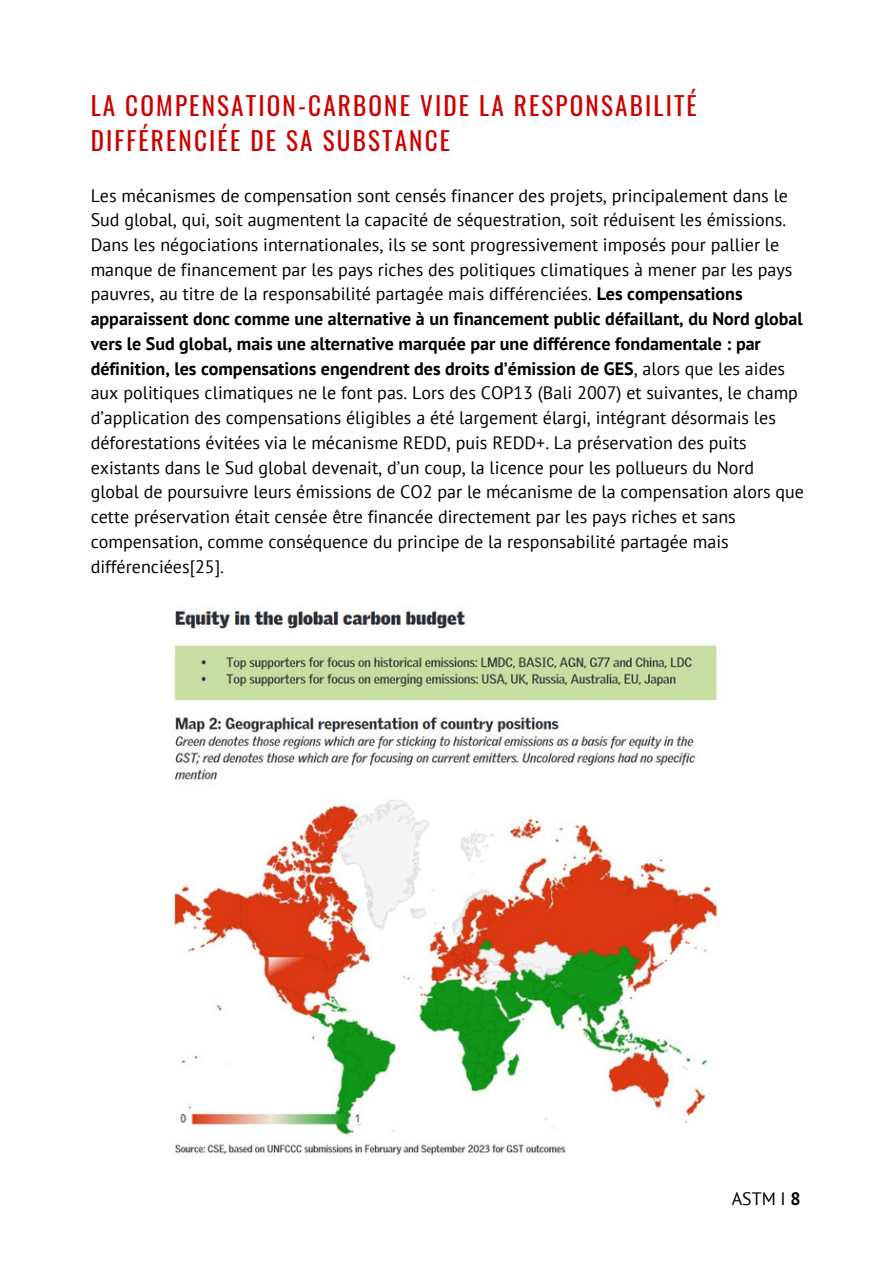
<style>
.page{position:relative;width:893px;height:1264px;background:#fff}
.page>*{position:absolute;margin:0;border:0;box-sizing:border-box;transform-origin:0 0}
.t1{font:25.2px/34.8px "Oswald";letter-spacing:.085em;color:#c00}
.t2{font:18px/24.8px "PT Sans";color:#000}
.t3{font:17.85px "PT Sans";color:#000}
.s1{font-weight:700}
</style>
<div class="page">
<img style="left:172px;top:607px;width:546px;height:549px">
<p class="t1" style="left:91px;top:88px;width:607px">LA COMPENSATION-CARBONE VIDE LA RESPONSABILITÉ<br>DIFFÉRENCIÉE DE SA SUBSTANCE</p>
<p class="t2" style="left:91px;top:182px;width:714px">Les mécanismes de compensation sont censés financer des projets, principalement dans le Sud global, qui, soit augmentent la capacité de séquestration, soit réduisent les émissions.<br>Dans les négociations internationales, ils se sont progressivement imposés pour pallier le manque de financement par les pays riches des politiques climatiques à mener par les pays pauvres, au titre de la responsabilité partagée mais différenciées. <span class="s1">Les compensations apparaissent donc comme une alternative à un financement public défaillant, du Nord global vers le Sud global, mais une alternative marquée par une différence fondamentale : par définition, les compensations engendrent des droits d’émission de GES</span>, alors que les aides aux politiques climatiques ne le font pas. Lors des COP13 (Bali 2007) et suivantes, le champ d’application des compensations éligibles a été largement élargi, intégrant désormais les déforestations évitées via le mécanisme REDD, puis REDD+. La préservation des puits existants dans le Sud global devenait, d’un coup, la licence pour les pollueurs du Nord global de poursuivre leurs émissions de CO2 par le mécanisme de la compensation alors que cette préservation était censée être financée directement par les pays riches et sans compensation, comme conséquence du principe de la responsabilité partagée mais différenciées[25].</p>
<p class="t3" style="left:731px;top:1186px;width:71px">ASTM I <span class="s1">8</span></p>
</div>
